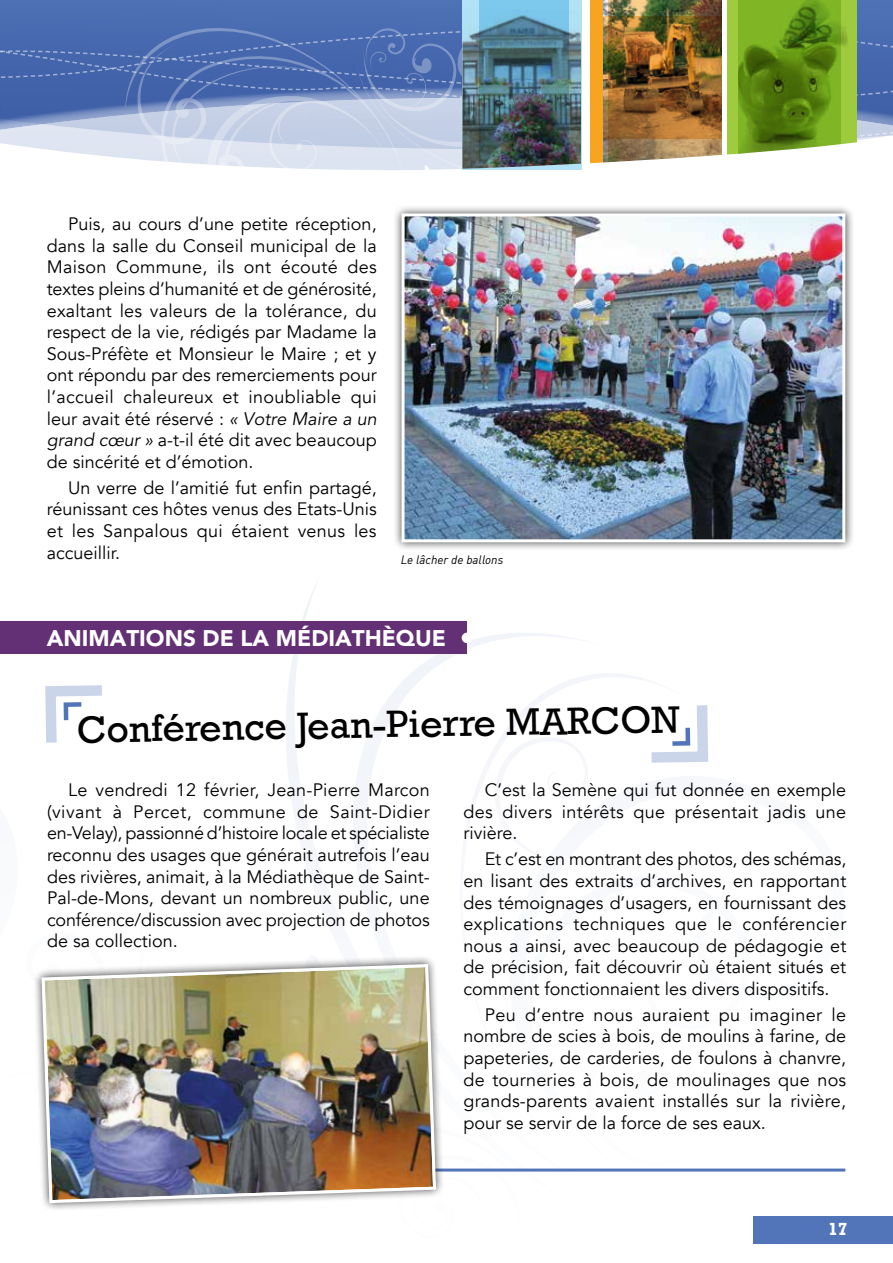
<style>
.page{position:relative;width:893px;height:1263px;background:#fff}
.page>*{position:absolute;margin:0;border:0;box-sizing:border-box;transform-origin:0 0}
.t1{font:39px "Rockwell";color:#000}
.t2{font:900 22.5px "Avenir";color:#fff}
.t3{font:18px/21.6px "Avenir";color:#000;text-align:justify}
.t4{font:700 18px "Rockwell";color:#fff}
.t5{font:italic 12px "DIN";color:#000}
.s1{font-style:italic}
</style>
<div class="page">
<div style="left:753px;top:1216px;width:140px;height:28px;background:#5275b9"></div>
<svg style="left:603px;top:1171px;width:113px;height:1px"></svg>
<svg style="left:286px;top:583px;width:290px;height:589px"></svg>
<svg style="left:0;top:0;width:893px;height:170px;background:#869598"></svg>
<img style="left:462px;top:0;width:120px;height:170px">
<img style="left:479px;top:0;width:90px;height:163px">
<div style="left:393px;top:204px;width:461px;height:347px;background:#000;opacity:.75"></div>
<img style="left:400px;top:212px;width:447px;height:332px">
<svg style="left:651px;top:705px;width:58px;height:58px"></svg>
<svg style="left:45px;top:685px;width:57px;height:58px"></svg>
<div style="left:0;top:621px;width:467px;height:33px;background:#633075"></div>
<div style="left:462px;top:633px;width:10px;height:10px;background:#fff;border-radius:50%"></div>
<hr style="left:380px;top:1168px;width:465px;height:3px;background:#5275b9">
<div style="left:33px;top:955px;width:412px;height:257px;background:#000;opacity:.75"></div>
<img style="left:40px;top:794px;width:398px;height:411px">
<p class="t3" style="left:47px;top:214px;width:332px;text-indent:21px">Puis, au cours d’une petite réception, dans la salle du Conseil municipal de la Maison Commune, ils ont écouté des textes pleins d’humanité et de générosité, exaltant les valeurs de la tolérance, du respect de la vie, rédigés par Madame la Sous-Préfète et Monsieur le Maire ; et y ont répondu par des remerciements pour l’accueil chaleureux et inoubliable qui leur avait été réservé : <span class="s1">« Votre Maire a un grand cœur »</span> a-t-il été dit avec beaucoup de sincérité et d’émotion.</p>
<p class="t3" style="left:47px;top:477px;width:331px;text-indent:21px">Un verre de l’amitié fut enfin partagé, réunissant ces hôtes venus des Etats-Unis et les Sanpalous qui étaient venus les accueillir.</p>
<p class="t5" style="left:401px;top:552px;width:104px">Le lâcher de ballons</p>
<p class="t2" style="left:47px;top:625px;width:401px">ANIMATIONS DE LA MÉDIATHÈQUE</p>
<h1 class="t1" style="left:77px;top:707px;width:604px;rotate:-1deg">Conférence Jean-Pierre MARCON</h1>
<p class="t3" style="left:47px;top:779px;width:384px;text-indent:21px">Le vendredi 12 février, Jean-Pierre Marcon (vivant à Percet, commune de Saint-Didier en-Velay), passionné d’histoire locale et spécialiste reconnu des usages que générait autrefois l’eau des rivières, animait, à la Médiathèque de Saint-Pal-de-Mons, devant un nombreux public, une conférence/discussion avec projection de photos de sa collection.</p>
<p class="t3" style="left:463px;top:779px;width:384px;text-indent:21px">C’est la Semène qui fut donnée en exemple des divers intérêts que présentait jadis une rivière.</p>
<p class="t3" style="left:463px;top:849px;width:384px;text-indent:21px">Et c’est en montrant des photos, des schémas, en lisant des extraits d’archives, en rapportant des témoignages d’usagers, en fournissant des explications techniques que le conférencier nous a ainsi, avec beaucoup de pédagogie et de précision, fait découvrir où étaient situés et comment fonctionnaient les divers dispositifs.</p>
<p class="t3" style="left:463px;top:1004px;width:384px;text-indent:21px">Peu d’entre nous auraient pu imaginer le nombre de scies à bois, de moulins à farine, de papeteries, de carderies, de foulons à chanvre, de tourneries à bois, de moulinages que nos grands-parents avaient installés sur la rivière, pour se servir de la force de ses eaux.</p>
<p class="t4" style="left:828px;top:1218px;width:21px">17</p>
</div>
